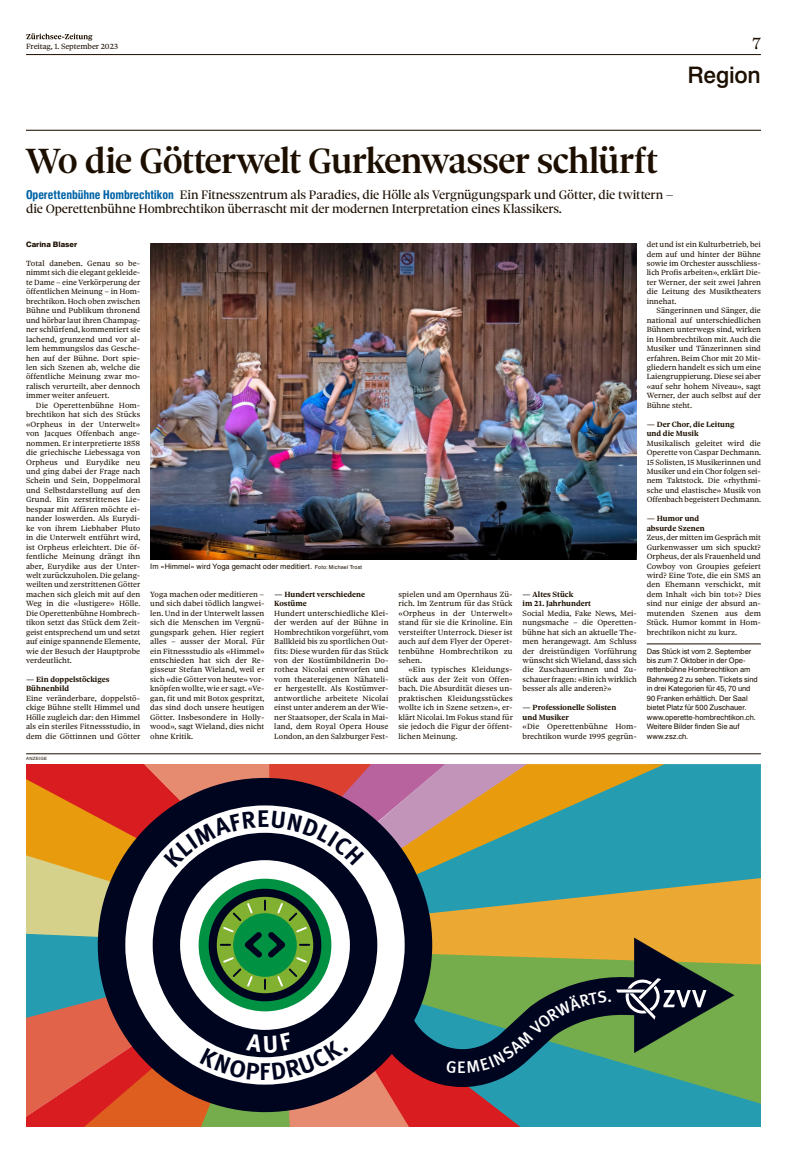
<style>
.page{position:relative;width:787px;height:1166px;background:#fff}
.page>*{position:absolute;margin:0;border:0;box-sizing:border-box;transform-origin:0 0}
.t1{font:37.62px "Sole Serif Headline Medium OV BTXFYX";letter-spacing:-.025em;color:#1c0f00}
.t2{font:700 24.15px "Meta OT";color:#00051f}
.t3{font:700 23.89px "Meta OT";color:#00051f}
.t4{font:22.75px "Newhouse DT Medium OV BTXFYT";letter-spacing:-.01em;color:#1c0f00}
.t5{font:17.5px "Sole Serif Text Regular OV BTXFYS";color:#1c0f00}
.t6{font:500 16.62px "Meta OT";color:#fff}
.t7{font:13.12px/14px "Sole Serif Headline Regular OV BTXFYZ";letter-spacing:-.01em;color:#1c0f00}
.t8{font:8.05px/9.5px "Sole Serif Text Regular OV BTXFYS";letter-spacing:.01em;color:#1c0f00;text-align:justify}
.t9{font:8.05px/9.5px "Sole Serif Text Bold OV BTXFYV";letter-spacing:.005em;color:#1c0f00}
.t10{font:7.52px/9.5px "Newhouse DT Regular OV BTXFYW";letter-spacing:-.005em;color:#1c0f00}
.t11{font:7.52px "Newhouse DT Extra Bold OV BTXFYU";color:#1c0f00}
.t12{font:4.38px "Newhouse DT Regular OV BTXFYW";letter-spacing:.065em;color:#1c0f00}
.s1{font-family:"Newhouse DT Cond Ext Bold OV BTXFYY";font-size:12.25px;color:#0063a6}
.s2{font-size:5.42px}
</style>
<div class="page">
<hr style="left:26px;top:54px;width:734px;height:1px;background:#1c0f00">
<svg style="left:26px;top:33px;width:66px;height:8px"></svg>
<hr style="left:646px;top:644px;width:114px;height:1px;background:#1c0f00">
<hr style="left:26px;top:130px;width:734px;height:1px;background:#1c0f00">
<img style="left:150px;top:243px;width:486px;height:316px">
<svg style="left:734px;top:764px;width:26px;height:160px;background:#5c9f8d"></svg>
<svg style="left:26px;top:1080px;width:276px;height:46px;background:#cd562c"></svg>
<svg style="left:302px;top:969px;width:458px;height:157px;background:#718579"></svg>
<svg style="left:368px;top:1080px;width:289px;height:7px;background:#4c6978"></svg>
<div style="left:98px;top:778px;width:334px;height:334px;background:#00051f;border-radius:50%"></div>
<hr style="left:26px;top:753px;width:734px;height:1px;background:#1c0f00">
<svg style="left:26px;top:764px;width:708px;height:316px"></svg>
<p class="t8" style="left:26px;top:41px;width:94px">Freitag, 1. September 2023</p>
<h3 class="t5" style="left:752px;top:32px;width:10px">7</h3>
<h3 class="t4" style="left:687px;top:61px;width:75px">Region</h3>
<h1 class="t1" style="left:26px;top:138px;width:633px">Wo die Götterwelt Gurkenwasser schlürft</h1>
<h3 class="t7" style="left:26px;top:188px;width:649px"><span class="s1">Operettenbühne Hombrechtikon</span> Ein Fitnesszentrum als Paradies, die Hölle als Vergnügungspark und Götter, die twittern – die Operettenbühne Hombrechtikon überrascht mit der modernen Interpretation eines Klassikers.</h3>
<p class="t11" style="left:26px;top:240px;width:53px">Carina Blaser</p>
<p class="t8" style="left:26px;top:258px;width:116px">Total daneben. Genau so be&shy;nimmt sich die elegant gekleide&shy;te Dame – eineVerkörperung der öffentlichen Meinung – in Hom&shy;brechtikon. Hoch oben zwischen Bühne und Publikum thronend und hörbar laut ihren Champag&shy;ner schlürfend, kommentiert sie lachend, grunzend und vor al&shy;lem hemmungslos das Gesche&shy;hen auf der Bühne. Dort spie&shy;len sich Szenen ab, welche die öffentliche Meinung zwar mo&shy;ralisch verurteilt, aber dennoch immer weiter anfeuert.</p>
<p class="t8" style="left:26px;top:400px;width:116px;text-indent:10px">Die Operettenbühne Hom&shy;brechtikon hat sich des Stücks «Orpheus in der Unterwelt» von Jacques Offenbach ange&shy;nommen. Er interpretierte 1858 die griechische Liebessaga von Orpheus und Eurydike neu und ging dabei der Frage nach Schein und Sein, Doppelmoral und Selbstdarstellung auf den Grund. Ein zerstrittenes Lie&shy;bespaar mit Affären möchte ei&shy;nander loswerden. Als Eurydi&shy;ke von ihrem Liebhaber Pluto in die Unterwelt entführt wird, ist Orpheus erleichtert. Die öf&shy;fentliche Meinung drängt ihn aber, Eurydike aus der Unter&shy;welt zurückzuholen. Die gelang&shy;weilten und zerstrittenen Götter machen sich gleich mit auf den Weg in die «lustigere» Hölle.<br>Die Operettenbühne Hombrech&shy;tikon setzt das Stück dem Zeit&shy;geist entsprechend um und setzt auf einige spannende Elemente, wie der Besuch der Hauptprobe verdeutlicht.</p>
<p class="t9" style="left:26px;top:674px;width:85px">— Ein doppelstöckiges<br>Bühnenbild</p>
<p class="t8" style="left:26px;top:693px;width:116px">Eine veränderbare, doppelstö&shy;ckige Bühne stellt Himmel und Hölle zugleich dar: den Himmel als ein steriles Fitnessstudio, in dem die Göttinnen und Götter</p>
<p class="t12" style="left:26px;top:755px;width:22px">ANZEIGE</p>
<p class="t10" style="left:150px;top:561px;width:213px">Im «Himmel» wird Yoga gemacht oder meditiert. <span class="s2">Foto: Michael Trost</span></p>
<p class="t8" style="left:150px;top:589px;width:116px">Yoga machen oder meditieren – und sich dabei tödlich langwei&shy;len. Und in der Unterwelt lassen sich die Menschen im Vergnü&shy;gungspark gehen. Hier regiert alles – ausser der Moral. Für ein Fitnessstudio als «Himmel» entschieden hat sich der Re&shy;gisseur Stefan Wieland, weil er sich «die Götter von heute» vor&shy;knöpfen wollte,wie er sagt. «Ve&shy;gan, fit und mit Botox gespritzt, das sind doch unsere heutigen Götter. Insbesondere in Holly&shy;wood», sagt Wieland, dies nicht ohne Kritik.</p>
<p class="t9" style="left:274px;top:589px;width:92px">— Hundert verschiedene<br>Kostüme</p>
<p class="t8" style="left:274px;top:608px;width:116px">Hundert unterschiedliche Klei&shy;der werden auf der Bühne in Hombrechtikon vorgeführt, vom Ballkleid bis zu sportlichen Out&shy;fits: Diese wurden für das Stück von der Kostümbildnerin Do&shy;rothea Nicolai entworfen und vom theatereigenen Nähateli&shy;er hergestellt. Als Kostümver&shy;antwortliche arbeitete Nicolai einst unter anderem an derWie&shy;ner Staatsoper, der Scala in Mai&shy;land, dem Royal Opera House London, an den Salzburger Fest-</p>
<p class="t8" style="left:398px;top:589px;width:116px">spielen und am Opernhaus Zü&shy;rich. Im Zentrum für das Stück «Orpheus in der Unterwelt» stand für sie die Krinoline. Ein versteifter Unterrock. Dieser ist auch auf dem Flyer der Operet&shy;tenbühne Hombrechtikon zu sehen.</p>
<p class="t8" style="left:398px;top:665px;width:116px;text-indent:10px">«Ein typisches Kleidungs&shy;stück aus der Zeit von Offen&shy;bach. Die Absurdität dieses un&shy;praktischen Kleidungsstückes wollte ich in Szene setzen», er&shy;klärt Nicolai. Im Fokus stand für sie jedoch die Figur der öffent&shy;lichen Meinung.</p>
<p class="t9" style="left:522px;top:589px;width:70px">— Altes Stück<br>im 21. Jahrhundert</p>
<p class="t8" style="left:522px;top:608px;width:116px">Social Media, Fake News, Mei&shy;nungsmache – die Operetten&shy;bühne hat sich an aktuelle The&shy;men herangewagt. Am Schluss der dreistündigen Vorführung wünscht sich Wieland, dass sich die Zuschauerinnen und Zu&shy;schauer fragen: «Bin ich wirklich besser als alle anderen?»</p>
<p class="t9" style="left:522px;top:703px;width:95px">— Professionelle Solisten und Musiker</p>
<p class="t8" style="left:522px;top:722px;width:116px">«Die Operettenbühne Hom&shy;brechtikon wurde 1995 gegrün-</p>
<p class="t8" style="left:646px;top:240px;width:116px">det und ist ein Kulturbetrieb, bei dem auf und hinter der Bühne sowie im Orchester ausschliess&shy;lich Profis arbeiten», erklärt Die&shy;ter Werner, der seit zwei Jahren die Leitung des Musiktheaters innehat.</p>
<p class="t8" style="left:646px;top:306px;width:116px;text-indent:10px">Sängerinnen und Sänger, die national auf unterschiedlichen Bühnen unterwegs sind, wirken in Hombrechtikon mit. Auch die Musiker und Tänzerinnen sind erfahren. Beim Chor mit 20 Mit&shy;gliedern handelt es sich um eine Laiengruppierung.Diese sei aber «auf sehr hohem Niveau», sagt Werner, der auch selbst auf der Bühne steht.</p>
<p class="t9" style="left:646px;top:419px;width:89px">— Der Chor, die Leitung und die Musik</p>
<p class="t8" style="left:646px;top:438px;width:116px">Musikalisch geleitet wird die Operette von Caspar Dechmann.<br>15 Solisten, 15 Musikerinnen und Musiker und ein Chor folgen sei&shy;nem Taktstock. Die «rhythmi&shy;sche und elastische» Musik von Offenbach begeistert Dechmann.</p>
<p class="t9" style="left:646px;top:514px;width:59px">— Humor und absurde Szenen</p>
<p class="t8" style="left:646px;top:533px;width:116px">Zeus, der mitten im Gespräch mit Gurkenwasser um sich spuckt?<br>Orpheus, der als Frauenheld und Cowboy von Groupies gefeiert wird? Eine Tote, die ein SMS an den Ehemann verschickt, mit dem Inhalt «ich bin tot»? Dies sind nur einige der absurd an&shy;mutenden Szenen aus dem Stück. Humor kommt in Hom&shy;brechtikon nicht zu kurz.</p>
<p class="t10" style="left:646px;top:646px;width:112px">Das Stück ist vom 2. September bis zum 7. Oktober in der Ope&shy;rettenbühne Hombrechtikon am<br>Bahnweg 2 zu sehen. Tickets sind in drei Kategorien für 45, 70 und<br>90 Franken erhältlich. Der Saal bietet Platz für 500 Zuschauer. www.operette-hombrechtikon.ch.<br>Weitere Bilder finden Sie auf www.zsz.ch.</p>
<h3 class="t3" style="left:257px;top:804px;width:14px">E</h3>
<h2 class="t2" style="left:259px;top:1056px;width:12px">F</h2>
<h3 class="t6" style="left:457px;top:1057px;width:10px">E</h3>
</div>
